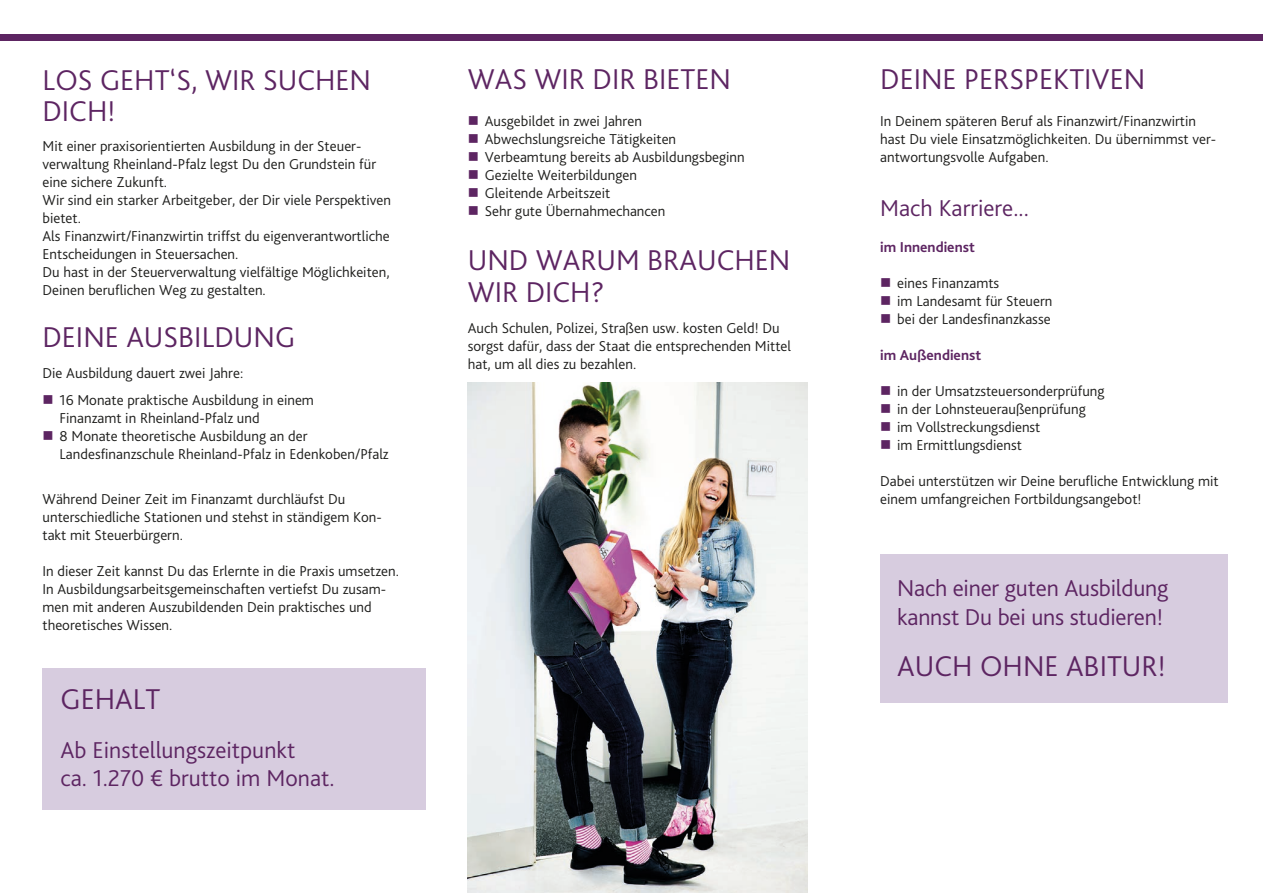
<style>
.page{position:relative;width:1263px;height:893px;background:#fff}
.page>*{position:absolute;margin:0;border:0;box-sizing:border-box;transform-origin:0 0}
.t1{font:300 30px/31.5px "Bliss 2";color:#5d2562}
.t2{font:300 24px/28.5px "Bliss 2";color:#5d2562}
.t3{font:300 15px/18px "Bliss 2";color:#1d1d1b}
.t4{font:700 15px "Bliss 2";color:#5d2562}
.s1{color:#5d2562}
</style>
<div class="page">
<div style="left:0;top:34px;width:1263px;height:6px;background:#5d2562"></div>
<div style="left:880px;top:554px;width:348px;height:148px;background:#d7ccdf"></div>
<img style="left:468px;top:383px;width:340px;height:510px">
<div style="left:43px;top:668px;width:383px;height:141px;background:#d7ccdf"></div>
<h1 class="t1" style="left:43px;top:63px;width:330px">LOS GEHT‘S, WIR SUCHEN<br>DICH!</h1>
<h1 class="t1" style="left:468px;top:62px;width:265px">WAS WIR DIR BIETEN</h1>
<h1 class="t1" style="left:880px;top:63px;width:267px">DEINE PERSPEKTIVEN</h1>
<p class="t3" style="left:468px;top:112px;width:176px"><span class="s1">■</span> Ausgebildet in zwei Jahren</p>
<p class="t3" style="left:468px;top:130px;width:210px"><span class="s1">■</span> Abwechslungsreiche Tätigkeiten</p>
<p class="t3" style="left:468px;top:148px;width:279px"><span class="s1">■</span> Verbeamtung bereits ab Ausbildungsbeginn</p>
<p class="t3" style="left:468px;top:166px;width:171px"><span class="s1">■</span> Gezielte Weiterbildungen</p>
<p class="t3" style="left:468px;top:184px;width:144px"><span class="s1">■</span> Gleitende Arbeitszeit</p>
<p class="t3" style="left:468px;top:202px;width:199px"><span class="s1">■</span> Sehr gute Übernahmechancen</p>
<p class="t3" style="left:880px;top:112px;width:337px">In Deinem späteren Beruf als Finanzwirt/Finanzwirtin hast Du viele Einsatzmöglichkeiten. Du übernimmst ver&shy;antwortungsvolle Aufgaben.</p>
<h2 class="t2" style="left:880px;top:193px;width:150px">Mach Karriere...</h2>
<p class="t4" style="left:880px;top:238px;width:96px">im Innendienst</p>
<p class="t3" style="left:880px;top:274px;width:121px"><span class="s1">■</span> eines Finanzamts</p>
<p class="t3" style="left:880px;top:292px;width:174px"><span class="s1">■</span> im Landesamt für Steuern</p>
<p class="t3" style="left:880px;top:310px;width:172px"><span class="s1">■</span> bei der Landesfinanzkasse</p>
<p class="t4" style="left:880px;top:346px;width:102px">im Außendienst</p>
<p class="t3" style="left:880px;top:382px;width:226px"><span class="s1">■</span> in der Umsatzsteuersonderprüfung</p>
<p class="t3" style="left:880px;top:400px;width:207px"><span class="s1">■</span> in der Lohnsteueraußenprüfung</p>
<p class="t3" style="left:880px;top:418px;width:162px"><span class="s1">■</span> im Vollstreckungsdienst</p>
<p class="t3" style="left:880px;top:436px;width:143px"><span class="s1">■</span> im Ermittlungsdienst</p>
<p class="t3" style="left:880px;top:472px;width:340px">Dabei unterstützen wir Deine berufliche Entwicklung mit einem umfangreichen Fortbildungsangebot!</p>
<p class="t3" style="left:43px;top:136px;width:350px">Mit einer praxisorientierten Ausbildung in der Steuer&shy;verwaltung Rheinland-Pfalz legst Du den Grundstein für eine sichere Zukunft.<br>Wir sind ein starker Arbeitgeber, der Dir viele Perspektiven bietet.<br>Als Finanzwirt/Finanzwirtin triffst du eigenverantwortliche Entscheidungen in Steuersachen.<br>Du hast in der Steuerverwaltung vielfältige Möglichkeiten, Deinen beruflichen Weg zu gestalten.</p>
<h1 class="t1" style="left:43px;top:320px;width:254px">DEINE AUSBILDUNG</h1>
<p class="t3" style="left:43px;top:364px;width:202px">Die Ausbildung dauert zwei Jahre:</p>
<p class="t3" style="left:60px;top:391px;width:256px;text-indent:-17px"><span class="s1">■</span> 16 Monate praktische Ausbildung in einem<br>Finanzamt in Rheinland-Pfalz und</p>
<p class="t3" style="left:60px;top:427px;width:331px;text-indent:-17px"><span class="s1">■</span> 8 Monate theoretische Ausbildung an der<br>Landesfinanzschule Rheinland-Pfalz in Edenkoben/Pfalz</p>
<p class="t3" style="left:43px;top:490px;width:341px">Während Deiner Zeit im Finanzamt durchläufst Du unterschiedliche Stationen und stehst in ständigem Kon&shy;takt mit Steuerbürgern.</p>
<p class="t3" style="left:43px;top:562px;width:358px">In dieser Zeit kannst Du das Erlernte in die Praxis umsetzen.<br>In Ausbildungsarbeitsgemeinschaften vertiefst Du zusam&shy;men mit anderen Auszubildenden Dein praktisches und theoretisches Wissen.</p>
<h1 class="t1" style="left:468px;top:244px;width:324px">UND WARUM BRAUCHEN<br>WIR DICH?</h1>
<p class="t3" style="left:468px;top:319px;width:325px">Auch Schulen, Polizei, Straßen usw. kosten Geld! Du sorgst dafür, dass der Staat die entsprechenden Mittel hat, um all dies zu bezahlen.</p>
<h2 class="t2" style="left:897px;top:574px;width:273px">Nach einer guten Ausbildung kannst Du bei uns studieren!</h2>
<h1 class="t1" style="left:897px;top:649px;width:270px">AUCH OHNE ABITUR!</h1>
<h1 class="t1" style="left:61px;top:682px;width:101px">GEHALT</h1>
<h2 class="t2" style="left:61px;top:735px;width:276px">Ab Einstellungszeitpunkt<br>ca. 1.270 € brutto im Monat.</h2>
</div>
